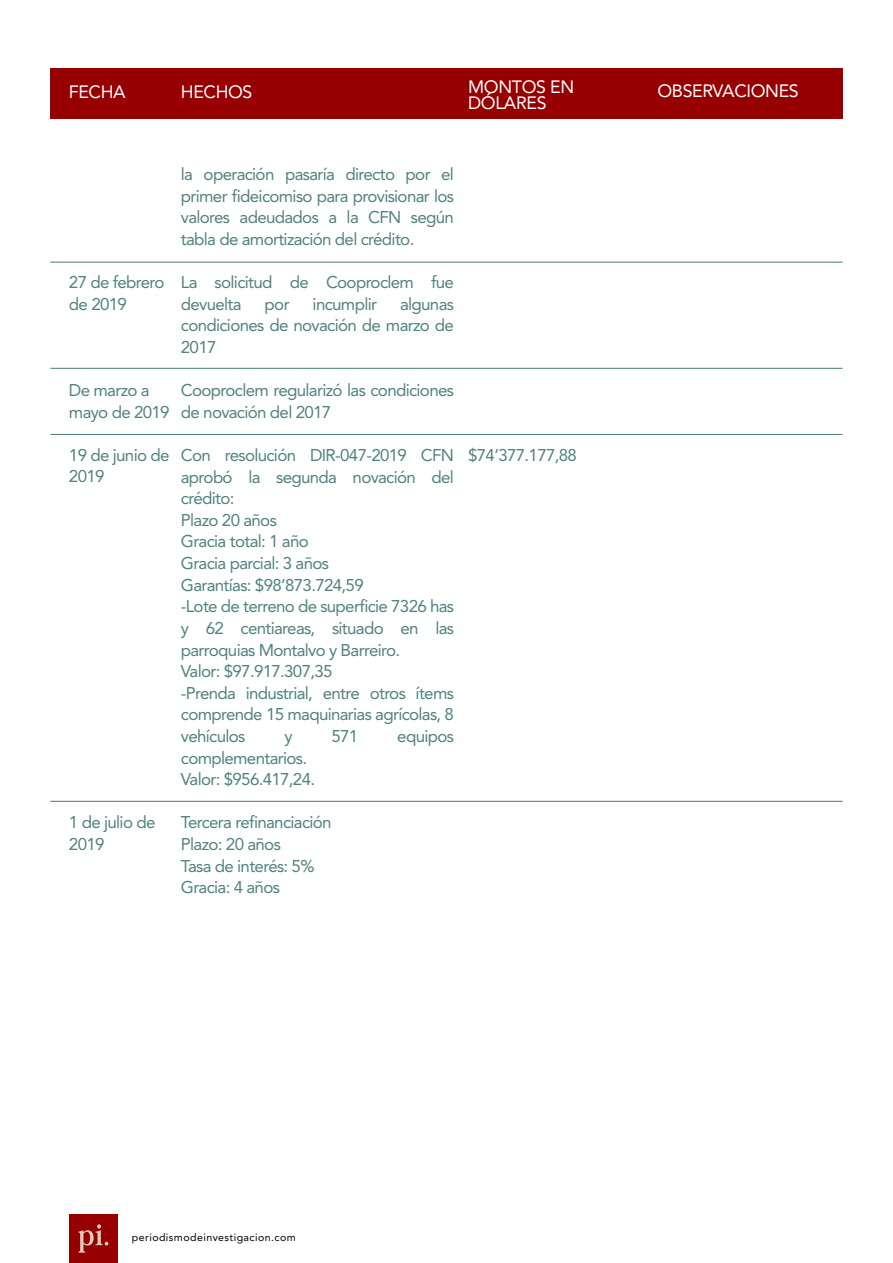
<style>
.page{position:relative;width:893px;height:1263px;background:#fff}
.page>*{position:absolute;margin:0;border:0;box-sizing:border-box;transform-origin:0 0}
.t1{font:17.7px/15.8px "Avenir LT Std";letter-spacing:-.02em;color:#fff}
.t2{font:16.95px/21.6px "Avenir LT Std";letter-spacing:-.04em;color:#518181}
.t3{font:10.65px "Avenir LT Std";letter-spacing:.04em;color:#000}
</style>
<div class="page">
<hr style="left:50px;top:262px;width:793px;height:1px;background:#518181">
<hr style="left:50px;top:368px;width:793px;height:1px;background:#518181">
<hr style="left:50px;top:434px;width:793px;height:1px;background:#518181">
<hr style="left:50px;top:801px;width:793px;height:1px;background:#518181">
<div style="left:50px;top:68px;width:793px;height:50px;background:#960000"></div>
<div style="left:69px;top:1214px;width:49px;height:49px;background:#960000"></div>
<svg style="left:78px;top:1224px;width:30px;height:28px"></svg>
<p class="t1" style="left:69px;top:84px;width:58px">FECHA</p>
<p class="t1" style="left:181px;top:84px;width:73px">HECHOS</p>
<p class="t1" style="left:468px;top:79px;width:108px">MONTOS EN<br>DÓLARES</p>
<p class="t1" style="left:657px;top:83px;width:143px">OBSERVACIONES</p>
<p class="t2" style="left:69px;top:271px;width:97px">27 de febrero de 2019</p>
<p class="t2" style="left:69px;top:379px;width:102px">De marzo a mayo de 2019</p>
<p class="t2" style="left:69px;top:444px;width:102px">19 de junio de<br>2019</p>
<p class="t2" style="left:69px;top:812px;width:88px">1 de julio de<br>2019</p>
<p class="t2" style="left:181px;top:163px;width:275px;text-align:justify">la operación pasaría directo por el primer fideicomiso para provisionar los valores adeudados a la CFN según tabla de amortización del crédito.</p>
<p class="t2" style="left:181px;top:271px;width:275px">La solicitud de Cooproclem fue devuelta</p>
<p class="t2" style="left:181px;top:293px;width:275px;text-align:justify;text-indent:219px">algunas condiciones de novación de marzo de 2017</p>
<p class="t2" style="left:181px;top:380px;width:275px">Cooproclem regularizó las condiciones de novación del 2017</p>
<p class="t2" style="left:181px;top:444px;width:275px">Con resolución DIR-047-2019 CFN aprobó la segunda novación del crédito:<br>Plazo 20 años<br>Gracia total: 1 año<br>Gracia parcial: 3 años<br>Garantías: $98’873.724,59<br>-Lote de terreno de superficie 7326 has y 62 centiareas, situado en las parroquias Montalvo y Barreiro.<br>Valor: $97.917.307,35<br>-Prenda industrial, entre otros ítems comprende 15 maquinarias agrícolas, 8 vehículos</p>
<p class="t2" style="left:265px;top:293px;width:26px">por</p>
<p class="t2" style="left:313px;top:293px;width:66px">incumplir</p>
<p class="t2" style="left:284px;top:725px;width:10px">y</p>
<p class="t2" style="left:331px;top:725px;width:28px">571</p>
<p class="t2" style="left:397px;top:725px;width:58px">equipos</p>
<p class="t2" style="left:181px;top:747px;width:136px">complementarios.<br>Valor: $956.417,24.</p>
<p class="t2" style="left:181px;top:812px;width:152px">Tercera refinanciación<br>Plazo: 20 años<br>Tasa de interés: 5%<br>Gracia: 4 años</p>
<p class="t2" style="left:468px;top:445px;width:110px">$74’377.177,88</p>
<p class="t3" style="left:132px;top:1231px;width:165px">periodismodeinvestigacion.com</p>
</div>
